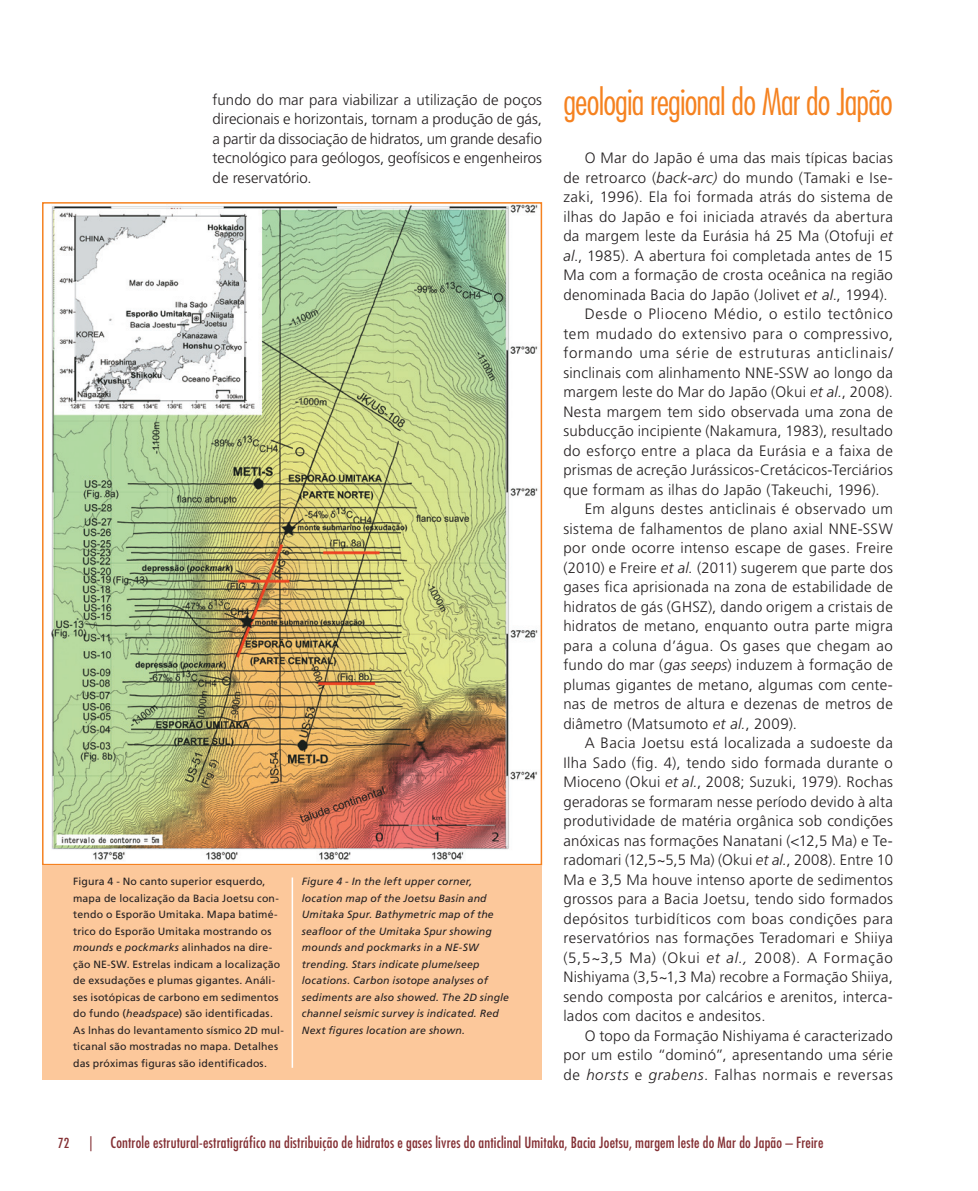
<style>
.page{position:relative;width:978px;height:1191px;background:#fff}
.page>*{position:absolute;margin:0;border:0;box-sizing:border-box;transform-origin:0 0}
.t1{font:300 condensed 36px "Futura Std";letter-spacing:-.025em;color:#f58220}
.t2{font:300 15px/19.5px "Frutiger LT Std";letter-spacing:.02em;color:#231f20;text-align:justify}
.t3{font:condensed 15px "Futura Std";letter-spacing:.01em;color:#843034}
.t4{font:300 15px "Frutiger LT Std";letter-spacing:.04em;color:#231f20}
.t5{font:300 15px "Frutiger LT Std";letter-spacing:.055em;color:#231f20}
.t6{font:300 15px "Frutiger LT Std";letter-spacing:.06em;color:#231f20}
.t7{font:300 15px "Frutiger LT Std";letter-spacing:.05em;color:#231f20}
.t8{font:condensed 13.5px "Futura Std";color:#843034}
.t9{font:10.5px/16.5px "Frutiger LT Std";letter-spacing:.015em;color:#231f20}
.t10{font:italic 10.5px/16.5px "Frutiger LT Std";letter-spacing:.015em;color:#231f20}
.s1{font-style:italic}
</style>
<div class="page">
<img style="left:51px;top:205px;width:487px;height:656px">
<div style="left:42px;top:202px;width:500px;height:663px;border:2px solid #f58220"></div>
<div style="left:43px;top:865px;width:499px;height:215px;background:#fcc89b"></div>
<hr style="left:292px;top:877px;width:1px;height:190px;background:#fff">
<p class="t2" style="left:213px;top:90px;width:331px">fundo do mar para viabilizar a utilização de poços direcionais e horizontais, tornam a produção de gás, a partir da dissociação de hidratos, um grande desafio tecnológico para geólogos, geofísicos e engenheiros de reservatório.</p>
<h1 class="t1" style="left:563px;top:80px;width:331px">geologia regional do Mar do Japão</h1>
<p class="t2" style="left:585px;top:148px;width:310px">O Mar do Japão é uma das mais típicas bacias</p>
<p class="t2" style="left:563px;top:168px;width:331px">de retroarco (<span class="s1">back-arc)</span> do mundo (Tamaki e Ise-</p>
<p class="t2" style="left:563px;top:187px;width:331px">zaki, 1996). Ela foi formada atrás do sistema de</p>
<p class="t2" style="left:563px;top:207px;width:331px">ilhas do Japão e foi iniciada através da abertura</p>
<p class="t2" style="left:563px;top:226px;width:331px">da margem leste da Eurásia há 25 Ma (Otofuji <span class="s1">et</span></p>
<p class="t2" style="left:563px;top:246px;width:331px"><span class="s1">al</span>., 1985). A abertura foi completada antes de 15</p>
<p class="t2" style="left:563px;top:265px;width:331px">Ma com a formação de crosta oceânica na região</p>
<p class="t2" style="left:563px;top:285px;width:326px">denominada Bacia do Japão (Jolivet <span class="s1">et al</span>., 1994).</p>
<p class="t7" style="left:585px;top:305px;width:310px">Desde o Plioceno Médio, o estilo tectônico</p>
<p class="t4" style="left:563px;top:325px;width:331px">tem mudado do extensivo para o compressivo,</p>
<p class="t5" style="left:563px;top:344px;width:331px">formando uma série de estruturas anticlinais/</p>
<p class="t2" style="left:563px;top:363px;width:331px">sinclinais com alinhamento NNE-SSW ao longo da</p>
<p class="t2" style="left:563px;top:382px;width:331px">margem leste do Mar do Japão (Okui <span class="s1">et al.</span>, 2008).</p>
<p class="t2" style="left:563px;top:402px;width:331px">Nesta margem tem sido observada uma zona de</p>
<p class="t2" style="left:563px;top:421px;width:331px">subducção incipiente (Nakamura, 1983), resultado</p>
<p class="t2" style="left:563px;top:441px;width:331px">do esforço entre a placa da Eurásia e a faixa de</p>
<p class="t2" style="left:563px;top:460px;width:331px">prismas de acreção Jurássicos-Cretácicos-Terciários</p>
<p class="t2" style="left:563px;top:480px;width:318px">que formam as ilhas do Japão (Takeuchi, 1996).</p>
<p class="t2" style="left:585px;top:499px;width:310px">Em alguns destes anticlinais é observado um</p>
<p class="t2" style="left:563px;top:519px;width:331px">sistema de falhamentos de plano axial NNE-SSW</p>
<p class="t2" style="left:563px;top:538px;width:331px">por onde ocorre intenso escape de gases. Freire</p>
<p class="t2" style="left:563px;top:558px;width:331px">(2010) e Freire <span class="s1">et al.</span> (2011) sugerem que parte dos</p>
<p class="t2" style="left:563px;top:577px;width:331px">gases fica aprisionada na zona de estabilidade de</p>
<p class="t2" style="left:563px;top:597px;width:331px">hidratos de gás (GHSZ), dando origem a cristais de</p>
<p class="t2" style="left:563px;top:616px;width:331px">hidratos de metano, enquanto outra parte migra</p>
<p class="t2" style="left:563px;top:636px;width:331px">para a coluna d’água. Os gases que chegam ao</p>
<p class="t2" style="left:563px;top:655px;width:331px">fundo do mar (<span class="s1">gas seeps</span>) induzem à formação de</p>
<p class="t2" style="left:563px;top:675px;width:331px">plumas gigantes de metano, algumas com cente-</p>
<p class="t2" style="left:563px;top:694px;width:331px">nas de metros de altura e dezenas de metros de</p>
<p class="t2" style="left:563px;top:714px;width:235px">diâmetro (Matsumoto <span class="s1">et al.</span>, 2009).</p>
<p class="t2" style="left:585px;top:733px;width:310px">A Bacia Joetsu está localizada a sudoeste da</p>
<p class="t2" style="left:563px;top:753px;width:331px">Ilha Sado (fig. 4), tendo sido formada durante o</p>
<p class="t2" style="left:563px;top:772px;width:331px">Mioceno (Okui <span class="s1">et al.</span>, 2008; Suzuki, 1979). Rochas</p>
<p class="t2" style="left:563px;top:792px;width:331px">geradoras se formaram nesse período devido à alta</p>
<p class="t2" style="left:563px;top:811px;width:331px">produtividade de matéria orgânica sob condições</p>
<p class="t2" style="left:563px;top:831px;width:331px">anóxicas nas formações Nanatani (&lt;12,5 Ma) e Te-</p>
<p class="t2" style="left:563px;top:850px;width:331px">radomari (12,5~5,5 Ma) (Okui <span class="s1">et al.</span>, 2008). Entre 10</p>
<p class="t2" style="left:563px;top:870px;width:331px">Ma e 3,5 Ma houve intenso aporte de sedimentos</p>
<p class="t2" style="left:563px;top:889px;width:331px">grossos para a Bacia Joetsu, tendo sido formados</p>
<p class="t2" style="left:563px;top:909px;width:331px">depósitos turbidíticos com boas condições para</p>
<p class="t2" style="left:563px;top:928px;width:331px">reservatórios nas formações Teradomari e Shiiya</p>
<p class="t6" style="left:563px;top:949px;width:331px">(5,5~3,5 Ma) (Okui <span class="s1">et al.,</span> 2008). A Formação</p>
<p class="t2" style="left:563px;top:967px;width:331px">Nishiyama (3,5~1,3 Ma) recobre a Formação Shiiya,</p>
<p class="t2" style="left:563px;top:987px;width:331px">sendo composta por calcários e arenitos, interca-</p>
<p class="t2" style="left:563px;top:1006px;width:204px">lados com dacitos e andesitos.</p>
<p class="t2" style="left:585px;top:1026px;width:310px">O topo da Formação Nishiyama é caracterizado</p>
<p class="t2" style="left:563px;top:1045px;width:331px">por um estilo “dominó”, apresentando uma série</p>
<p class="t4" style="left:563px;top:1066px;width:331px">de <span class="s1">horsts</span> e <span class="s1">grabens</span>. Falhas normais e reversas</p>
<p class="t9" style="left:73px;top:873px;width:212px">Figura 4 - No canto superior esquerdo, mapa de localização da Bacia Joetsu con&shy;tendo o Esporão Umitaka. Mapa batimé&shy;trico do Esporão Umitaka mostrando os <span class="s1">mounds</span> e <span class="s1">pockmarks</span> alinhados na dire&shy;ção NE-SW. Estrelas indicam a localização de exsudações e plumas gigantes. Análi&shy;ses isotópicas de carbono em sedimentos do fundo (<span class="s1">headspace</span>) são identificadas.<br>As lnhas do levantamento sísmico 2D mul&shy;ticanal são mostradas no mapa. Detalhes das próximas figuras são identificados.</p>
<p class="t10" style="left:302px;top:873px;width:209px">Figure 4 - In the left upper corner, location map of the Joetsu Basin and Umitaka Spur. Bathymetric map of the seafloor of the Umitaka Spur showing mounds and pockmarks in a NE-SW trending. Stars indicate plume/seep locations. Carbon isotope analyses of sediments are also showed. The 2D single channel seismic survey is indicated. Red Next figures location are shown.</p>
<p class="t8" style="left:58px;top:1135px;width:13px">72</p>
<p class="t3" style="left:89px;top:1133px;width:736px">| Controle estrutural-estratigráfico na distribuição de hidratos e gases livres do anticlinal Umitaka, Bacia Joetsu, margem leste do Mar do Japão – Freire</p>
</div>
